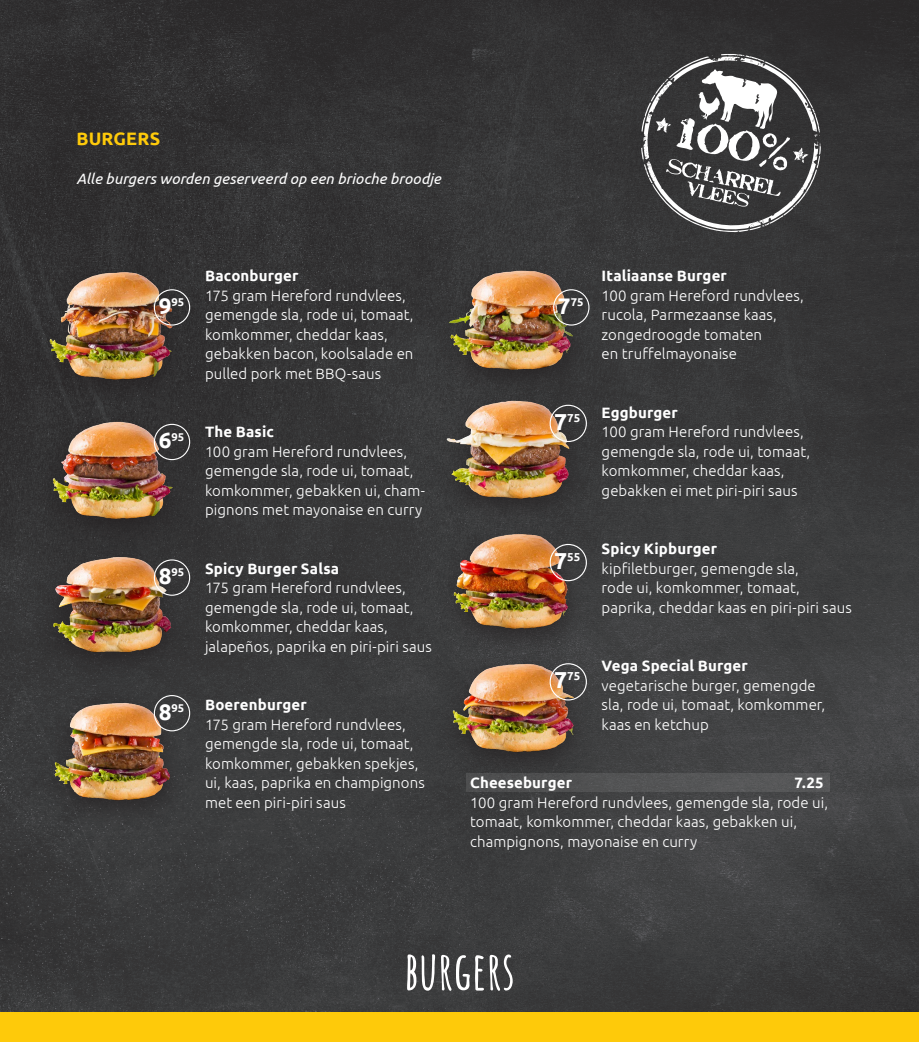
<style>
.page{position:relative;width:919px;height:1042px;background:#fff}
.page>*{position:absolute;margin:0;border:0;box-sizing:border-box;transform-origin:0 0}
.t1{font:700 52.5px "Amatic SC";color:#fff}
.Kop{font:700 18px "Ubuntu";letter-spacing:.005em;color:#feca0a}
.body{font:300 15px/19.5px "Ubuntu";letter-spacing:.005em;color:#fff}
.body-2{font:700 15px "Ubuntu";letter-spacing:.01em;color:#fff}
.body-3{font:italic 15px "Ubuntu";letter-spacing:.005em;color:#fff}
.t2{font:700 11.55px "Ubuntu";color:#fff}
.t3{font:700 11.25px "Ubuntu";color:#fff}
.s1{font-size:22.5px}
.s2{font-size:23.1px}
</style>
<div class="page">
<div style="left:0;top:0;width:918px;height:1042px;background:linear-gradient(to bottom,#313132,#404142)"></div>
<div style="left:0;top:1012px;width:918px;height:30px;background:#feca0a"></div>
<svg style="left:640px;top:54px;width:180px;height:178px"></svg>
<div style="left:37px;top:408px;width:155px;height:142px;background:#323233"></div>
<img style="left:37px;top:415px;width:157px;height:116px">
<div style="left:35px;top:258px;width:159px;height:148px;background:#313031"></div>
<img style="left:35px;top:267px;width:161px;height:118px">
<div style="left:37px;top:542px;width:156px;height:140px;background:#363536"></div>
<img style="left:37px;top:547px;width:157px;height:116px">
<div style="left:35px;top:688px;width:157px;height:143px;background:#3a3b3c"></div>
<img style="left:35px;top:692px;width:161px;height:118px">
<div style="left:154px;top:289px;width:36px;height:37px;border:1px solid #fff;border-radius:50%"></div>
<div style="left:154px;top:424px;width:36px;height:36px;border:1px solid #fff;border-radius:50%"></div>
<div style="left:154px;top:559px;width:36px;height:37px;border:1px solid #fff;border-radius:50%"></div>
<div style="left:154px;top:695px;width:36px;height:36px;border:1px solid #fff;border-radius:50%"></div>
<div style="left:437px;top:519px;width:153px;height:141px;background:#3d3e3f"></div>
<img style="left:437px;top:526px;width:159px;height:115px">
<div style="left:436px;top:649px;width:159px;height:135px;background:#3a3b3c"></div>
<img style="left:436px;top:648px;width:161px;height:121px">
<div style="left:436px;top:386px;width:154px;height:144px;background:#3a3a3b"></div>
<img style="left:436px;top:393px;width:161px;height:118px">
<div style="left:549px;top:544px;width:38px;height:37px;border:1px solid #fff;border-radius:50%"></div>
<div style="left:549px;top:405px;width:38px;height:37px;border:1px solid #fff;border-radius:50%"></div>
<div style="left:549px;top:663px;width:38px;height:37px;border:1px solid #fff;border-radius:50%"></div>
<div style="left:434px;top:256px;width:159px;height:145px;background:#373738"></div>
<img style="left:434px;top:267px;width:161px;height:118px">
<div style="left:553px;top:289px;width:36px;height:37px;border:1px solid #fff;border-radius:50%"></div>
<div style="left:466px;top:773px;width:363px;height:18px;background:#535455"></div>
<p class="Kop" style="left:77px;top:127px;width:85px">BURGERS</p>
<p class="body-3" style="left:77px;top:169px;width:366px">Alle burgers worden geserveerd op een brioche broodje</p>
<p class="t3" style="left:159px;top:295px;width:27px"><span class="s1">9</span>95</p>
<p class="body-2" style="left:205px;top:267px;width:95px">Baconburger</p>
<p class="body" style="left:205px;top:285px;width:210px">175 gram Hereford rundvlees, gemengde sla, rode ui, tomaat, komkommer, cheddar kaas,</p>
<p class="body" style="left:205px;top:344px;width:210px">gebakken bacon, koolsalade en pulled pork met BBQ-saus</p>
<p class="t3" style="left:558px;top:295px;width:27px"><span class="s1">7</span>75</p>
<p class="body-2" style="left:601px;top:267px;width:127px">Italiaanse Burger</p>
<p class="body" style="left:601px;top:285px;width:204px">100 gram Hereford rundvlees, rucola, Parmezaanse kaas, zongedroogde tomaten<br>en truffelmayonaise</p>
<p class="t3" style="left:159px;top:430px;width:27px"><span class="s1">6</span>95</p>
<p class="body-2" style="left:205px;top:423px;width:70px">The Basic</p>
<p class="body" style="left:205px;top:441px;width:221px">100 gram Hereford rundvlees, gemengde sla, rode ui, tomaat, komkommer, gebakken ui, cham&shy;pignons met mayonaise en curry</p>
<p class="t2" style="left:554px;top:411px;width:28px"><span class="s2">7</span>75</p>
<p class="body-2" style="left:601px;top:403px;width:78px">Eggburger</p>
<p class="body" style="left:601px;top:422px;width:210px">100 gram Hereford rundvlees, gemengde sla, rode ui, tomaat, komkommer, cheddar kaas,</p>
<p class="body" style="left:601px;top:480px;width:197px">gebakken ei met piri-piri saus</p>
<p class="t3" style="left:159px;top:565px;width:27px"><span class="s1">8</span>95</p>
<p class="body-2" style="left:205px;top:559px;width:136px">Spicy Burger Salsa</p>
<p class="body" style="left:205px;top:578px;width:210px">175 gram Hereford rundvlees, gemengde sla, rode ui, tomaat,</p>
<p class="body" style="left:205px;top:617px;width:184px">komkommer, cheddar kaas,</p>
<p class="body" style="left:205px;top:636px;width:228px">jalapeños, paprika en piri-piri saus</p>
<p class="t2" style="left:554px;top:550px;width:28px"><span class="s2">7</span>55</p>
<p class="body-2" style="left:601px;top:540px;width:117px">Spicy Kipburger</p>
<p class="body" style="left:601px;top:558px;width:252px">kipfiletburger, gemengde sla,<br>rode ui, komkommer, tomaat, paprika, cheddar kaas en piri-piri saus</p>
<p class="t3" style="left:159px;top:701px;width:27px"><span class="s1">8</span>95</p>
<p class="body-2" style="left:205px;top:696px;width:103px">Boerenburger</p>
<p class="body" style="left:205px;top:714px;width:221px">175 gram Hereford rundvlees, gemengde sla, rode ui, tomaat, komkommer, gebakken spekjes, ui, kaas, paprika en champignons met een piri-piri saus</p>
<p class="t2" style="left:554px;top:669px;width:28px"><span class="s2">7</span>75</p>
<p class="body-2" style="left:601px;top:657px;width:148px">Vega Special Burger</p>
<p class="body" style="left:601px;top:675px;width:216px">vegetarische burger, gemengde</p>
<p class="body" style="left:601px;top:695px;width:225px">sla, rode ui, tomaat, komkommer, kaas en ketchup</p>
<p class="body-2" style="left:470px;top:774px;width:103px">Cheeseburger</p>
<p class="body-2" style="left:794px;top:774px;width:31px">7.25</p>
<p class="body" style="left:470px;top:792px;width:359px">100 gram Hereford rundvlees, gemengde sla, rode ui,</p>
<p class="body" style="left:470px;top:812px;width:328px">tomaat, komkommer, cheddar kaas, gebakken ui,</p>
<p class="body" style="left:470px;top:831px;width:228px">champignons, mayonaise en curry</p>
<p class="t1" style="left:404px;top:930px;width:112px">BURGERS</p>
</div>
